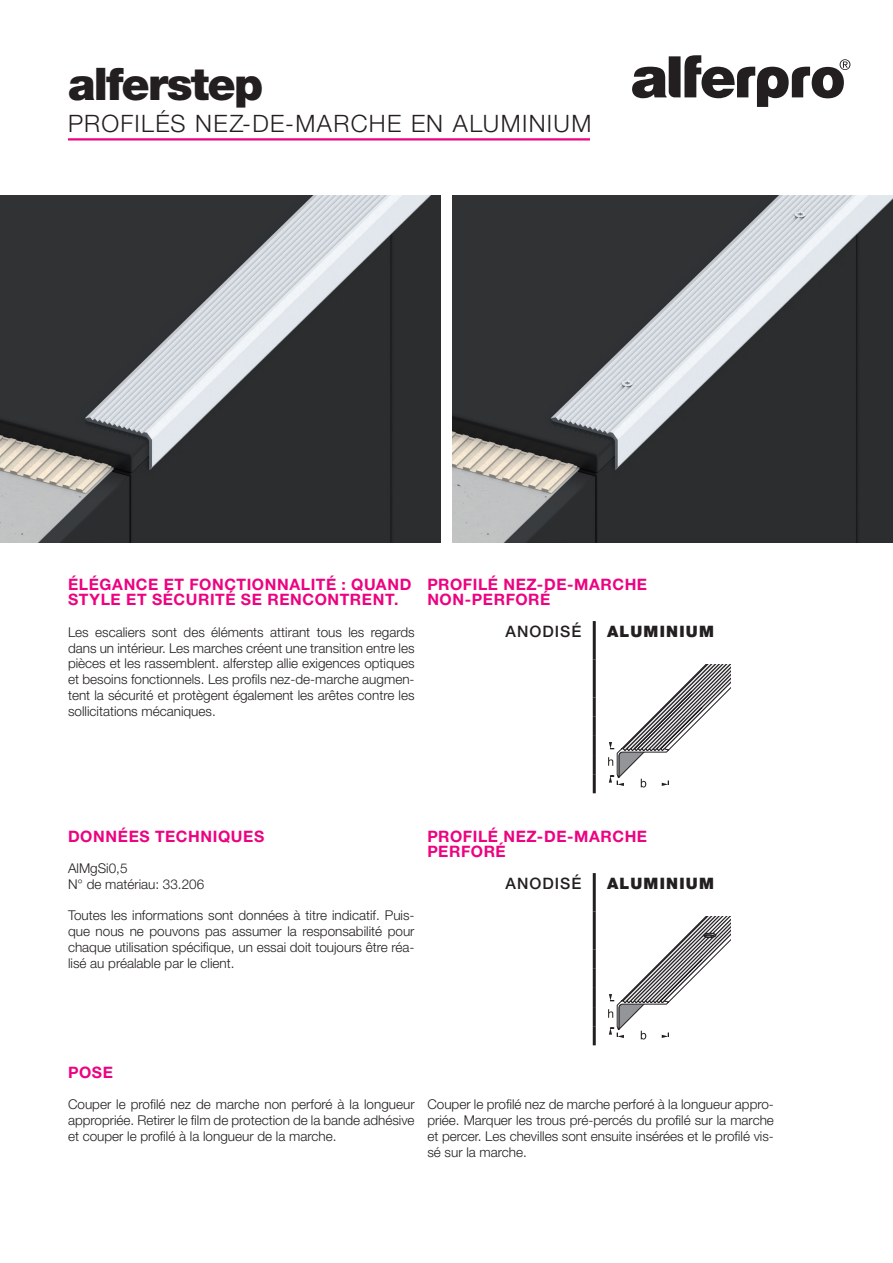
<style>
.page{position:relative;width:893px;height:1263px;background:#fff}
.page>*{position:absolute;margin:0;border:0;box-sizing:border-box;transform-origin:0 0}
.t1{font:900 45px "Helvetica Neue LT Std";letter-spacing:-.04em;color:#231f20}
.t2{font:300 24px "Helvetica Neue LT Std";letter-spacing:.055em;color:#231f20}
.t3{font:700 15.75px/15.8px "Helvetica Neue LT Std";letter-spacing:.04em;color:#ed0280}
.t4{font:900 15.75px "Helvetica Neue LT Std";letter-spacing:.08em;color:#231f20}
.t5{font:500 15.75px "Helvetica Neue LT Std";letter-spacing:.065em;color:#231f20}
.t6{font:300 13.5px/15.8px "Helvetica Neue LT Std";color:#231f20;text-align:justify}
</style>
<div class="page">
<svg style="left:632px;top:55px;width:218px;height:52px"></svg>
<svg style="left:608px;top:664px;width:122px;height:123px"></svg>
<svg style="left:608px;top:916px;width:122px;height:123px"></svg>
<hr style="left:593px;top:621px;width:3px;height:38px;background:#231f20">
<hr style="left:593px;top:659px;width:3px;height:39px;background:#231f20">
<hr style="left:593px;top:698px;width:3px;height:19px;background:#231f20">
<hr style="left:593px;top:717px;width:3px;height:19px;background:#231f20">
<hr style="left:593px;top:736px;width:3px;height:19px;background:#231f20">
<hr style="left:593px;top:755px;width:3px;height:19px;background:#231f20">
<hr style="left:593px;top:774px;width:3px;height:19px;background:#231f20">
<hr style="left:593px;top:873px;width:3px;height:38px;background:#231f20">
<hr style="left:593px;top:911px;width:3px;height:39px;background:#231f20">
<hr style="left:593px;top:950px;width:3px;height:19px;background:#231f20">
<hr style="left:593px;top:969px;width:3px;height:19px;background:#231f20">
<hr style="left:593px;top:988px;width:3px;height:19px;background:#231f20">
<hr style="left:593px;top:1007px;width:3px;height:19px;background:#231f20">
<hr style="left:593px;top:1026px;width:3px;height:19px;background:#231f20">
<hr style="left:68px;top:138px;width:522px;height:2px;background:#ed0280">
<img style="left:0;top:196px;width:440px;height:346px">
<img style="left:453px;top:196px;width:440px;height:346px">
<h1 class="t1" style="left:68px;top:57px;width:197px">alferstep</h1>
<h2 class="t2" style="left:68px;top:109px;width:525px">PROFILÉS NEZ-DE-MARCHE EN ALUMINIUM</h2>
<p class="t3" style="left:68px;top:576px;width:345px">ÉLÉGANCE ET FONCTIONNALITÉ : QUAND<br>STYLE ET SÉCURITÉ SE RENCONTRENT.</p>
<p class="t6" style="left:68px;top:624px;width:348px">Les escaliers sont des éléments attirant tous les regards dans un intérieur. Les marches créent une transition entre les pièces et les rassemblent. alferstep allie exigences optiques et besoins fonctionnels. Les profils nez-de-marche augmen&shy;tent la sécurité et protègent également les arêtes contre les sollicitations mécaniques.</p>
<p class="t3" style="left:427px;top:576px;width:221px">PROFILÉ NEZ-DE-MARCHE<br>NON-PERFORÉ</p>
<p class="t5" style="left:505px;top:622px;width:78px">ANODISÉ</p>
<p class="t4" style="left:607px;top:622px;width:109px">ALUMINIUM</p>
<p class="t3" style="left:68px;top:828px;width:198px">DONNÉES TECHNIQUES</p>
<p class="t6" style="left:68px;top:860px;width:138px">AlMgSi0,5<br>N° de matériau: 33.206</p>
<p class="t6" style="left:68px;top:907px;width:348px">Toutes les informations sont données à titre indicatif. Puis&shy;que nous ne pouvons pas assumer la responsabilité pour chaque utilisation spécifique, un essai doit toujours être réa&shy;lisé au préalable par le client.</p>
<p class="t3" style="left:427px;top:828px;width:221px">PROFILÉ NEZ-DE-MARCHE<br>PERFORÉ</p>
<p class="t5" style="left:505px;top:874px;width:78px">ANODISÉ</p>
<p class="t4" style="left:607px;top:874px;width:109px">ALUMINIUM</p>
<p class="t3" style="left:68px;top:1064px;width:47px">POSE</p>
<p class="t6" style="left:68px;top:1096px;width:348px">Couper le profilé nez de marche non perforé à la longueur appropriée. Retirer le film de protection de la bande adhésive et couper le profilé à la longueur de la marche.</p>
<p class="t6" style="left:427px;top:1096px;width:348px">Couper le profilé nez de marche perforé à la longueur appro&shy;priée. Marquer les trous pré-percés du profilé sur la marche et percer. Les chevilles sont ensuite insérées et le profilé vis&shy;sé sur la marche.</p>
</div>
